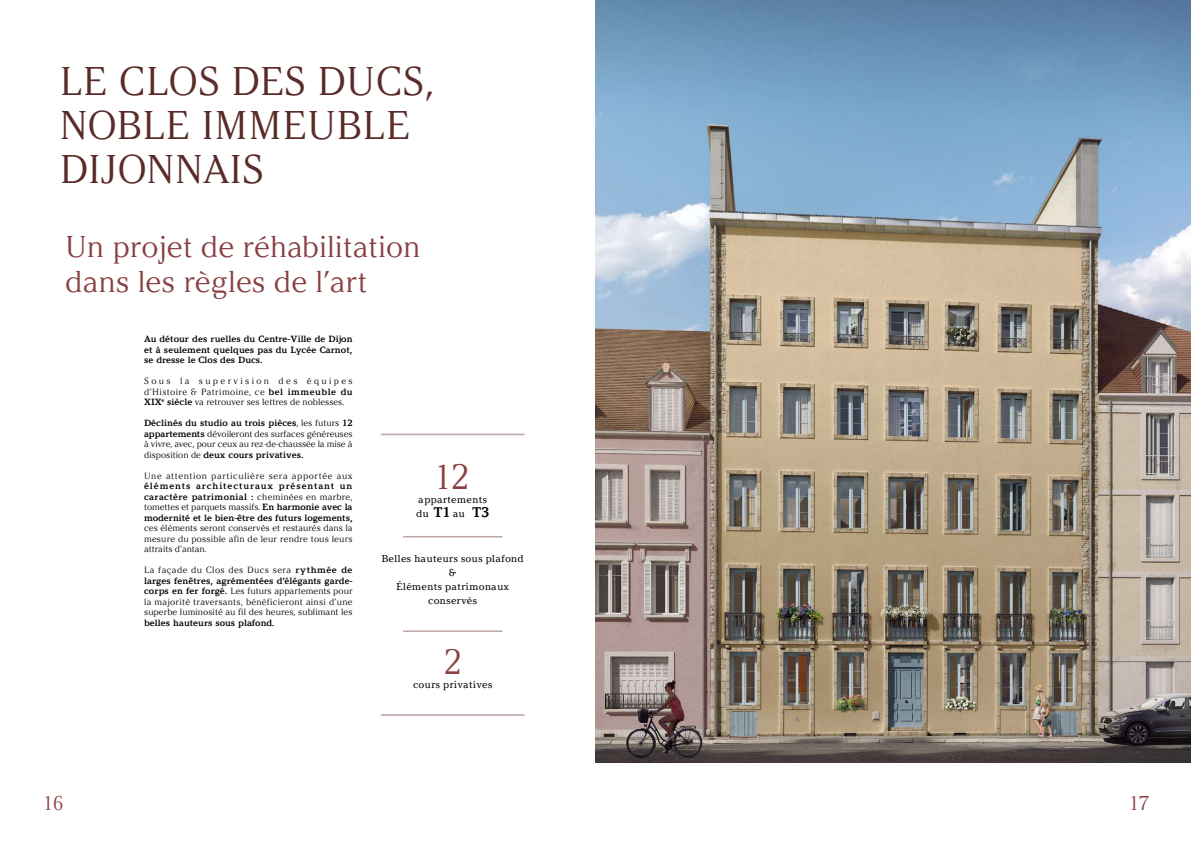
<style>
.page{position:relative;width:1191px;height:842px;background:#fff}
.page>*{position:absolute;margin:0;border:0;box-sizing:border-box;transform-origin:0 0}
.t1{font:40px/44px "Argesta Display";letter-spacing:-.01em;color:#592b29}
.t2{font:35px "Argesta Display";color:#884041}
.t3{font:30px/35px "Argesta Display";color:#884041}
.t4{font:20px "Argesta Display";color:#884041}
.t5{font:10px/14px "Argesta Text";color:#000}
.t6{font:9px/10.5px "Argesta Display";letter-spacing:.005em;color:#000;text-align:justify}
.t7{font:700 9px/10.5px "Argesta Text";letter-spacing:.005em;color:#000;text-align:justify}
.t8{font:700 9px/10.5px "Argesta Text";letter-spacing:.1em;color:#000}
.t9{font:9px "Argesta Display";letter-spacing:.065em;color:#000}
.t10{font:9px "Argesta Display";letter-spacing:.045em;color:#000}
.s1{font-family:"Argesta Text";font-weight:700}
.s2{font-family:"Argesta Display";font-weight:400}
.s3{font-weight:700;font-size:14px}
</style>
<div class="page">
<hr style="left:403px;top:536px;width:99px;height:1px;background:#c0aaa6">
<hr style="left:403px;top:630px;width:99px;height:2px;background:#c0aaa6">
<img style="left:595px;top:0;width:596px;height:763px">
<hr style="left:381px;top:434px;width:143px;height:1px;background:#c0aaa6">
<hr style="left:381px;top:714px;width:143px;height:2px;background:#c0aaa6">
<h1 class="t1" style="left:60px;top:59px;width:375px">LE CLOS DES DUCS,<br>NOBLE IMMEUBLE<br>DIJONNAIS</h1>
<h3 class="t3" style="left:65px;top:229px;width:357px">Un projet de réhabilitation dans les règles de l’art</h3>
<p class="t7" style="left:144px;top:334px;width:210px">Au détour des ruelles du Centre-Ville de Dijon et à seulement quelques pas du Lycée Carnot, se dresse le Clos des Ducs.</p>
<p class="t6" style="left:144px;top:376px;width:210px">Sous la supervision des équipes d’Histoire &amp; Patrimoine, ce <span class="s1">bel immeuble du XIX</span><sup>e</sup> <span class="s1">siècle</span> va retrouver ses lettres de noblesses.</p>
<p class="t7" style="left:144px;top:418px;width:210px">Déclinés du studio au trois pièces<span class="s2">, les futurs</span> 12</p>
<p class="t6" style="left:144px;top:428px;width:210px"><span class="s1">appartements</span> dévoileront des surfaces généreuses à vivre, avec, pour ceux au rez-de-chaussée la mise à</p>
<p class="t7" style="left:144px;top:449px;width:161px"><span class="s2">disposition de</span> deux cours privatives.</p>
<p class="t9" style="left:144px;top:470px;width:210px">Une attention particulière sera apportée aux</p>
<p class="t8" style="left:144px;top:481px;width:210px">éléments architecturaux présentant un caractère patrimonial : <span class="s2">cheminées en marbre,</span></p>
<p class="t6" style="left:144px;top:502px;width:210px">tomettes et parquets massifs. <span class="s1">En harmonie avec la</span></p>
<p class="t7" style="left:144px;top:512px;width:210px">modernité et le bien-être des futurs logements,</p>
<p class="t6" style="left:144px;top:523px;width:210px">ces éléments seront conservés et restaurés dans la mesure du possible afin de leur rendre tous leurs attraits d’antan.</p>
<p class="t10" style="left:144px;top:565px;width:210px">La façade du Clos des Ducs sera <span class="s1">rythmée de</span></p>
<p class="t7" style="left:144px;top:575px;width:210px">larges fenêtres, agrémentées d’élégants garde-</p>
<p class="t6" style="left:144px;top:586px;width:210px"><span class="s1">corps en fer forgé.</span> Les futurs appartements pour la majorité traversants, bénéficieront ainsi d’une superbe luminosité au fil des heures, sublimant les</p>
<p class="t7" style="left:144px;top:617px;width:132px">belles hauteurs sous plafond.</p>
<h2 class="t2" style="left:435px;top:456px;width:36px">12</h2>
<p class="t5" style="left:416px;top:492px;width:75px">appartements du <span class="s3">T1</span> au <span class="s3">T3</span></p>
<p class="t5" style="left:381px;top:551px;width:144px;text-align:center">Belles hauteurs sous plafond &amp;<br>Éléments patrimonaux conservés</p>
<h2 class="t2" style="left:443px;top:641px;width:21px">2</h2>
<p class="t5" style="left:413px;top:677px;width:81px">cours privatives</p>
<h3 class="t4" style="left:44px;top:791px;width:21px">16</h3>
<h3 class="t4" style="left:1130px;top:791px;width:21px">17</h3>
</div>
